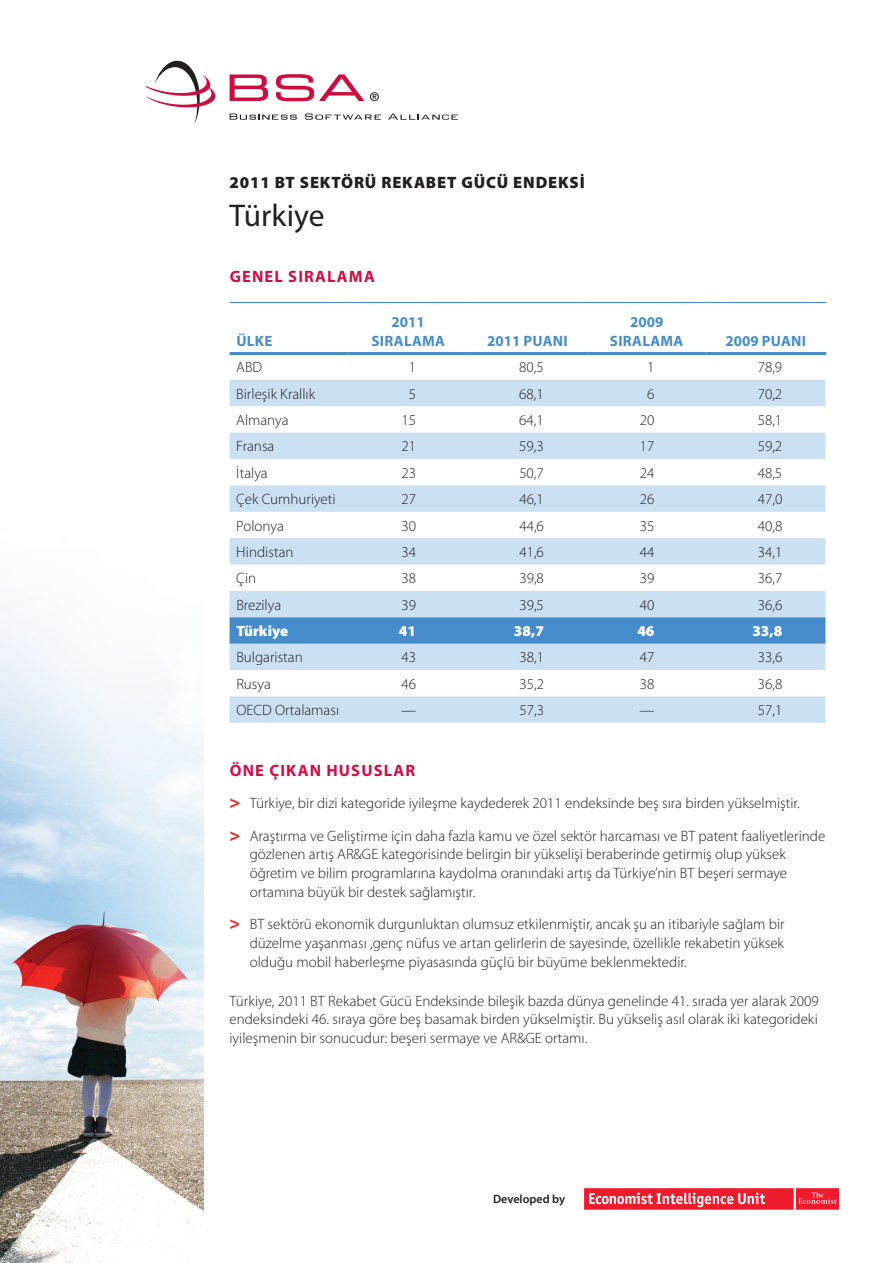
<style>
.page{position:relative;width:893px;height:1263px;background:#fff}
.page>*{position:absolute;margin:0;border:0;box-sizing:border-box;transform-origin:0 0}
.t1{font:31.5px "Myriad Pro";color:#231f20}
.t2{font:900 16.5px "Myriad Pro";letter-spacing:.05em;color:#231f20}
.t3{font:700 16.5px "Myriad Pro";letter-spacing:.07em;color:#d20d44}
.t4{font:300 15px/18.8px "Myriad Pro";color:#231f20;text-align:justify}
.t5{font:700 15px/18.8px "Myriad Pro";letter-spacing:.02em;color:#478cca;text-align:center}
.t6{font:900 15px "Myriad Pro";color:#fff}
.t7{font:700 15px "Myriad Pro";color:#478cca}
.t8{font:600 12px "Myriad Pro";color:#231f20}
.s1{font-weight:900;font-size:18px;color:#ee2d27}
</style>
<div class="page">
<img style="left:0;top:603px;width:203px;height:660px">
<svg style="left:146px;top:61px;width:70px;height:63px"></svg>
<svg style="left:276px;top:74px;width:88px;height:27px"></svg>
<svg style="left:230px;top:74px;width:38px;height:27px"></svg>
<svg style="left:230px;top:114px;width:67px;height:6px"></svg>
<svg style="left:305px;top:113px;width:76px;height:7px"></svg>
<svg style="left:388px;top:113px;width:70px;height:7px"></svg>
<svg style="left:370px;top:92px;width:9px;height:9px"></svg>
<svg style="left:796px;top:1188px;width:43px;height:22px"></svg>
<div style="left:584px;top:1188px;width:210px;height:22px;background:#ee1b2c"></div>
<svg style="left:589px;top:1192px;width:176px;height:15px"></svg>
<svg style="left:230px;top:380px;width:595px;height:343px;fill:#cbe0f3"></svg>
<svg style="left:230px;top:617px;width:595px;height:27px;background:#4a8ecb"></svg>
<hr style="left:230px;top:302px;width:119px;height:1px;background:#478cca">
<hr style="left:349px;top:302px;width:119px;height:1px;background:#478cca">
<hr style="left:468px;top:302px;width:119px;height:1px;background:#478cca">
<hr style="left:587px;top:302px;width:119px;height:1px;background:#478cca">
<hr style="left:706px;top:302px;width:120px;height:1px;background:#478cca">
<hr style="left:230px;top:352px;width:119px;height:3px;background:#478cca">
<hr style="left:349px;top:352px;width:119px;height:3px;background:#478cca">
<hr style="left:468px;top:352px;width:119px;height:3px;background:#478cca">
<hr style="left:587px;top:352px;width:119px;height:3px;background:#478cca">
<hr style="left:706px;top:352px;width:120px;height:3px;background:#478cca">
<p class="t2" style="left:230px;top:173px;width:357px">2011 BT SEKTÖRÜ REKABET GÜCÜ ENDEKSİ</p>
<h1 class="t1" style="left:230px;top:198px;width:97px">Türkiye</h1>
<p class="t3" style="left:230px;top:268px;width:147px">GENEL SIRALAMA</p>
<p class="t5" style="left:236px;top:332px;width:38px">ÜLKE</p>
<p class="t5" style="left:372px;top:313px;width:75px">2011<br>SIRALAMA</p>
<p class="t7" style="left:487px;top:332px;width:82px">2011 PUANI</p>
<p class="t5" style="left:610px;top:313px;width:75px">2009<br>SIRALAMA</p>
<p class="t7" style="left:725px;top:332px;width:82px">2009 PUANI</p>
<p class="t4" style="left:236px;top:358px;width:28px">ABD</p>
<p class="t4" style="left:409px;top:358px;width:9px">1</p>
<p class="t4" style="left:519px;top:358px;width:26px">80,5</p>
<p class="t4" style="left:647px;top:358px;width:9px">1</p>
<p class="t4" style="left:758px;top:358px;width:26px">78,9</p>
<p class="t4" style="left:236px;top:385px;width:80px">Birleşik Krallık</p>
<p class="t4" style="left:409px;top:385px;width:9px">5</p>
<p class="t4" style="left:519px;top:385px;width:26px">68,1</p>
<p class="t4" style="left:647px;top:385px;width:9px">6</p>
<p class="t4" style="left:758px;top:385px;width:26px">70,2</p>
<p class="t4" style="left:236px;top:411px;width:54px">Almanya</p>
<p class="t4" style="left:401px;top:411px;width:16px">15</p>
<p class="t4" style="left:519px;top:411px;width:26px">64,1</p>
<p class="t4" style="left:640px;top:411px;width:16px">20</p>
<p class="t4" style="left:758px;top:411px;width:26px">58,1</p>
<p class="t4" style="left:236px;top:437px;width:40px">Fransa</p>
<p class="t4" style="left:401px;top:437px;width:16px">21</p>
<p class="t4" style="left:519px;top:437px;width:26px">59,3</p>
<p class="t4" style="left:640px;top:437px;width:16px">17</p>
<p class="t4" style="left:758px;top:437px;width:26px">59,2</p>
<p class="t4" style="left:236px;top:464px;width:33px">İtalya</p>
<p class="t4" style="left:401px;top:464px;width:16px">23</p>
<p class="t4" style="left:519px;top:464px;width:26px">50,7</p>
<p class="t4" style="left:640px;top:464px;width:16px">24</p>
<p class="t4" style="left:758px;top:464px;width:26px">48,5</p>
<p class="t4" style="left:236px;top:490px;width:101px">Çek Cumhuriyeti</p>
<p class="t4" style="left:401px;top:490px;width:16px">27</p>
<p class="t4" style="left:519px;top:490px;width:26px">46,1</p>
<p class="t4" style="left:640px;top:490px;width:16px">26</p>
<p class="t4" style="left:758px;top:490px;width:26px">47,0</p>
<p class="t4" style="left:236px;top:516px;width:49px">Polonya</p>
<p class="t4" style="left:401px;top:516px;width:16px">30</p>
<p class="t4" style="left:519px;top:516px;width:26px">44,6</p>
<p class="t4" style="left:640px;top:516px;width:16px">35</p>
<p class="t4" style="left:758px;top:516px;width:26px">40,8</p>
<p class="t4" style="left:236px;top:543px;width:59px">Hindistan</p>
<p class="t4" style="left:401px;top:543px;width:16px">34</p>
<p class="t4" style="left:519px;top:543px;width:26px">41,6</p>
<p class="t4" style="left:640px;top:543px;width:16px">44</p>
<p class="t4" style="left:758px;top:543px;width:26px">34,1</p>
<p class="t4" style="left:236px;top:569px;width:21px">Çin</p>
<p class="t4" style="left:401px;top:569px;width:16px">38</p>
<p class="t4" style="left:519px;top:569px;width:26px">39,8</p>
<p class="t4" style="left:640px;top:569px;width:16px">39</p>
<p class="t4" style="left:758px;top:569px;width:26px">36,7</p>
<p class="t4" style="left:236px;top:596px;width:46px">Brezilya</p>
<p class="t4" style="left:401px;top:596px;width:16px">39</p>
<p class="t4" style="left:519px;top:596px;width:26px">39,5</p>
<p class="t4" style="left:640px;top:596px;width:16px">40</p>
<p class="t4" style="left:758px;top:596px;width:26px">36,6</p>
<p class="t6" style="left:236px;top:622px;width:53px">Türkiye</p>
<p class="t6" style="left:399px;top:622px;width:19px">41</p>
<p class="t6" style="left:514px;top:622px;width:32px">38,7</p>
<p class="t6" style="left:637px;top:622px;width:19px">46</p>
<p class="t6" style="left:752px;top:622px;width:32px">33,8</p>
<p class="t4" style="left:236px;top:648px;width:68px">Bulgaristan</p>
<p class="t4" style="left:401px;top:648px;width:16px">43</p>
<p class="t4" style="left:519px;top:648px;width:26px">38,1</p>
<p class="t4" style="left:640px;top:648px;width:16px">47</p>
<p class="t4" style="left:758px;top:648px;width:26px">33,6</p>
<p class="t4" style="left:236px;top:675px;width:36px">Rusya</p>
<p class="t4" style="left:402px;top:675px;width:16px">46</p>
<p class="t4" style="left:519px;top:675px;width:26px">35,2</p>
<p class="t4" style="left:640px;top:675px;width:16px">38</p>
<p class="t4" style="left:758px;top:675px;width:26px">36,8</p>
<p class="t4" style="left:236px;top:701px;width:104px">OECD Ortalaması</p>
<p class="t4" style="left:401px;top:701px;width:16px">—</p>
<p class="t4" style="left:519px;top:701px;width:26px">57,3</p>
<p class="t4" style="left:640px;top:701px;width:16px">—</p>
<p class="t4" style="left:758px;top:701px;width:26px">57,1</p>
<p class="t3" style="left:230px;top:761px;width:187px">ÖNE ÇIKAN HUSUSLAR</p>
<p class="t4" style="left:229px;top:787px;width:597px;line-height:32.2px"><span class="s1">&gt;</span> Türkiye, bir dizi kategoride iyileşme kaydederek 2011 endeksinde beş sıra birden yükselmiştir.<br><span class="s1">&gt;</span> Araştırma ve Geliştirme için daha fazla kamu ve özel sektör harcaması ve BT patent faaliyetlerinde</p>
<p class="t4" style="left:250px;top:845px;width:539px">gözlenen artış AR&amp;GE kategorisinde belirgin bir yükselişi beraberinde getirmiş olup yüksek öğretim ve bilim programlarına kaydolma oranındaki artış da Türkiye’nin BT beşeri sermaye ortamına büyük bir destek sağlamıştır.</p>
<p class="t4" style="left:250px;top:915px;width:536px;text-indent:-20px"><span class="s1">&gt;</span> BT sektörü ekonomik durgunluktan olumsuz etkilenmiştir, ancak şu an itibariyle sağlam bir düzelme yaşanması ,genç nüfus ve artan gelirlerin de sayesinde, özellikle rekabetin yüksek olduğu mobil haberleşme piyasasında güçlü bir büyüme beklenmektedir.</p>
<p class="t4" style="left:230px;top:991px;width:591px">Türkiye, 2011 BT Rekabet Gücü Endeksinde bileşik bazda dünya genelinde 41. sırada yer alarak 2009 endeksindeki 46. sıraya göre beş basamak birden yükselmiştir. Bu yükseliş asıl olarak iki kategorideki iyileşmenin bir sonucudur: beşeri sermaye ve AR&amp;GE ortamı.</p>
<p class="t8" style="left:493px;top:1193px;width:73px">Developed by</p>
</div>
